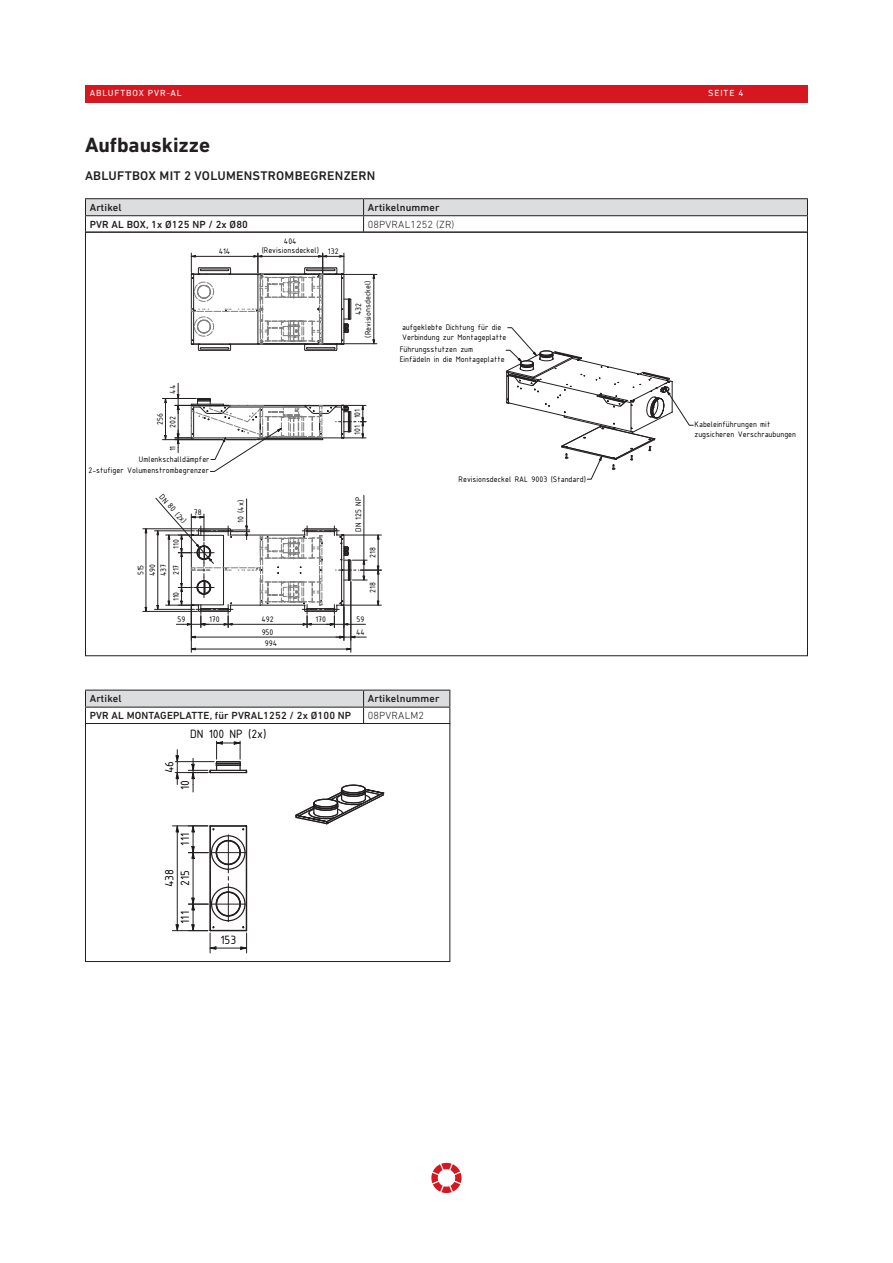
<style>
.page{position:relative;width:893px;height:1263px;background:#fff}
.page>*{position:absolute;margin:0;border:0;box-sizing:border-box;transform-origin:0 0}
.t1{font:700 21px "DIN Next LT Pro";color:#231f20}
.t2{font:12.9px "ISOCPEUR";color:#000}
.t3{font:500 12.75px "DIN Next LT Pro";letter-spacing:.02em;color:#231f20}
.Tabelle{font:500 10.5px "DIN Next LT Pro";letter-spacing:.015em;color:#231f20}
.Tabelle_Bold{font:500 10.5px "DIN Next LT Pro";letter-spacing:.015em;color:#231f20}
.Tabelle_Bold-2{font:300 10.5px "DIN Next LT Pro";letter-spacing:.015em;color:#231f20}
.t4{font:9px "DIN Next LT Pro";letter-spacing:.1em;color:#fff}
.t5{font:8.7px/10.1px "ISOCPEUR";color:#000}
</style>
<div class="page">
<svg style="left:431px;top:1163px;width:31px;height:30px"></svg>
<div style="left:85px;top:85px;width:723px;height:17px;background:#d7171f"></div>
<svg style="left:506px;top:327px;width:187px;height:152px"></svg>
<hr style="left:195px;top:637px;width:145px;height:1px;background:#231f20">
<hr style="left:344px;top:607px;width:1px;height:33px;background:#231f20">
<svg style="left:336px;top:636px;width:30px;height:2px"></svg>
<hr style="left:195px;top:649px;width:152px;height:1px;background:#231f20">
<hr style="left:191px;top:606px;width:1px;height:46px;background:#231f20">
<hr style="left:351px;top:582px;width:1px;height:70px;background:#231f20">
<hr style="left:364px;top:495px;width:1px;height:65px;background:#231f20">
<svg style="left:164px;top:399px;width:3px;height:4px"></svg>
<svg style="left:164px;top:435px;width:3px;height:6px"></svg>
<hr style="left:165px;top:403px;width:1px;height:33px;background:#231f20">
<hr style="left:162px;top:398px;width:34px;height:1px;background:#231f20">
<hr style="left:162px;top:439px;width:61px;height:1px;background:#231f20">
<hr style="left:154px;top:531px;width:40px;height:1px;background:#231f20">
<hr style="left:154px;top:609px;width:40px;height:1px;background:#231f20">
<hr style="left:146px;top:533px;width:1px;height:74px;background:#231f20">
<hr style="left:143px;top:611px;width:54px;height:1px;background:#231f20">
<hr style="left:143px;top:528px;width:54px;height:1px;background:#231f20">
<svg style="left:372px;top:273px;width:3px;height:6px"></svg>
<svg style="left:372px;top:339px;width:3px;height:6px"></svg>
<hr style="left:374px;top:278px;width:1px;height:62px;background:#231f20">
<hr style="left:324px;top:274px;width:53px;height:1px;background:#231f20">
<hr style="left:324px;top:343px;width:53px;height:1px;background:#231f20">
<svg style="left:190px;top:253px;width:161px;height:98px"></svg>
<svg style="left:175px;top:383px;width:191px;height:89px"></svg>
<svg style="left:155px;top:498px;width:226px;height:129px"></svg>
<hr style="left:85px;top:198px;width:279px;height:1px;background:#231f20">
<hr style="left:364px;top:198px;width:444px;height:1px;background:#231f20">
<hr style="left:85px;top:232px;width:279px;height:1px;background:#231f20">
<hr style="left:364px;top:232px;width:444px;height:1px;background:#231f20">
<svg style="left:85px;top:199px;width:723px;height:33px"></svg>
<svg style="left:295px;top:784px;width:90px;height:41px"></svg>
<svg style="left:175px;top:826px;width:4px;height:7px"></svg>
<svg style="left:175px;top:924px;width:4px;height:8px"></svg>
<hr style="left:177px;top:832px;width:1px;height:93px;background:#231f20">
<hr style="left:172px;top:825px;width:36px;height:1px;background:#231f20">
<hr style="left:172px;top:930px;width:36px;height:1px;background:#231f20">
<svg style="left:175px;top:750px;width:4px;height:34px"></svg>
<hr style="left:175px;top:772px;width:33px;height:1px;background:#231f20">
<hr style="left:175px;top:761px;width:39px;height:1px;background:#231f20">
<svg style="left:188px;top:741px;width:60px;height:51px"></svg>
<svg style="left:188px;top:825px;width:60px;height:128px"></svg>
<div style="left:85px;top:723px;width:365px;height:239px;border:1px solid #231f20"></div>
<hr style="left:85px;top:723px;width:279px;height:1px;background:#231f20">
<hr style="left:364px;top:723px;width:86px;height:1px;background:#231f20">
<svg style="left:85px;top:690px;width:365px;height:33px"></svg>
<p class="t4" style="left:90px;top:88px;width:94px">ABLUFTBOX PVR-AL</p>
<p class="t4" style="left:708px;top:88px;width:37px">SEITE 4</p>
<p class="t1" style="left:85px;top:132px;width:127px">Aufbauskizze</p>
<p class="t3" style="left:85px;top:168px;width:292px">ABLUFTBOX MIT 2 VOLUMENSTROMBEGRENZERN</p>
<p class="Tabelle_Bold" style="left:90px;top:201px;width:33px">Artikel</p>
<p class="Tabelle_Bold" style="left:368px;top:201px;width:73px">Artikelnummer</p>
<p class="Tabelle" style="left:90px;top:218px;width:160px">PVR AL BOX, 1x Ø125 NP / 2x Ø80</p>
<p class="Tabelle_Bold-2" style="left:368px;top:218px;width:88px">08PVRAL1252 (ZR)</p>
<p class="t5" style="left:167px;top:394px;width:10px;rotate:-90deg">44</p>
<p class="t5" style="left:219px;top:246px;width:13px">414</p>
<p class="t5" style="left:262px;top:236px;width:59px;line-height:9.6px;text-align:center">404 (Revisionsdeckel)</p>
<p class="t5" style="left:328px;top:246px;width:12px">132</p>
<p class="t5" style="left:353px;top:338px;width:59px;line-height:9.6px;text-align:center;rotate:-90deg">432<br>(Rev si oi nsdeckel)</p>
<p class="t5" style="left:155px;top:425px;width:13px;rotate:-90deg">256</p>
<p class="t5" style="left:352px;top:435px;width:27px;rotate:-90deg">101 101</p>
<p class="t5" style="left:167px;top:428px;width:13px;rotate:-90deg">202</p>
<p class="t5" style="left:167px;top:451px;width:7px;rotate:-90deg">11</p>
<p class="t5" style="left:88px;top:452px;width:123px;line-height:11.9px;text-align:right">Umlenkschalldämpfer<br>2-stufiger Volumenstrombegrenzer</p>
<p class="t5" style="left:194px;top:506px;width:9px">78</p>
<p class="t5" style="left:165px;top:492px;width:38px;rotate:49deg">DN 80 (2x)</p>
<p class="t5" style="left:171px;top:549px;width:11px;rotate:-90deg">110</p>
<p class="t5" style="left:147px;top:576px;width:14px;rotate:-90deg">490</p>
<p class="t5" style="left:158px;top:576px;width:14px;rotate:-90deg">437</p>
<p class="t5" style="left:171px;top:575px;width:12px;rotate:-90deg">217</p>
<p class="t5" style="left:135px;top:575px;width:12px;rotate:-90deg">515</p>
<p class="t5" style="left:171px;top:601px;width:11px;rotate:-90deg">110</p>
<p class="t5" style="left:235px;top:523px;width:25px;rotate:-90deg">10 (4x)</p>
<p class="t5" style="left:353px;top:532px;width:37px;rotate:-90deg">DN 125 NP</p>
<p class="t5" style="left:367px;top:558px;width:12px;rotate:-90deg">218</p>
<p class="t5" style="left:367px;top:593px;width:12px;rotate:-90deg">218</p>
<p class="t5" style="left:178px;top:614px;width:9px">59</p>
<p class="t5" style="left:209px;top:614px;width:12px">170</p>
<p class="t5" style="left:261px;top:614px;width:14px">492</p>
<p class="t5" style="left:315px;top:614px;width:12px">170</p>
<p class="t5" style="left:356px;top:614px;width:9px">59</p>
<p class="t5" style="left:262px;top:626px;width:13px">950</p>
<p class="t5" style="left:356px;top:626px;width:10px">44</p>
<p class="t5" style="left:265px;top:638px;width:14px">994</p>
<p class="t5" style="left:402px;top:322px;width:106px">aufgeklebte Dichtung für die<br>Verbindung zur Montageplatte</p>
<p class="t5" style="left:400px;top:344px;width:106px">Führungsstutzen zum<br>Einfädeln in die Montageplatte</p>
<p class="t5" style="left:459px;top:474px;width:129px">Revisionsdeckel RAL 9003 (Standard)</p>
<p class="Tabelle_Bold" style="left:90px;top:692px;width:33px">Artikel</p>
<p class="Tabelle_Bold" style="left:368px;top:692px;width:73px">Artikelnummer</p>
<p class="Tabelle" style="left:90px;top:710px;width:263px">PVR AL MONTAGEPLATTE, für PVRAL1252 / 2x Ø100 NP</p>
<p class="Tabelle_Bold-2" style="left:368px;top:710px;width:58px">08PVRALM2</p>
<p class="t2" style="left:161px;top:773px;width:14px;rotate:-90deg">46</p>
<p class="t2" style="left:190px;top:726px;width:78px">DN 100 NP (2x)</p>
<p class="t2" style="left:177px;top:790px;width:12px;rotate:-90deg">10</p>
<p class="t2" style="left:177px;top:845px;width:14px;rotate:-90deg">111</p>
<p class="t2" style="left:161px;top:887px;width:20px;rotate:-90deg">438</p>
<p class="t2" style="left:177px;top:886px;width:18px;rotate:-90deg">215</p>
<p class="t2" style="left:177px;top:924px;width:14px;rotate:-90deg">111</p>
<p class="t2" style="left:220px;top:932px;width:17px">153</p>
<p class="t5" style="left:695px;top:419px;width:103px">Kabeleinführungen mit zugsicheren Verschraubungen</p>
</div>
